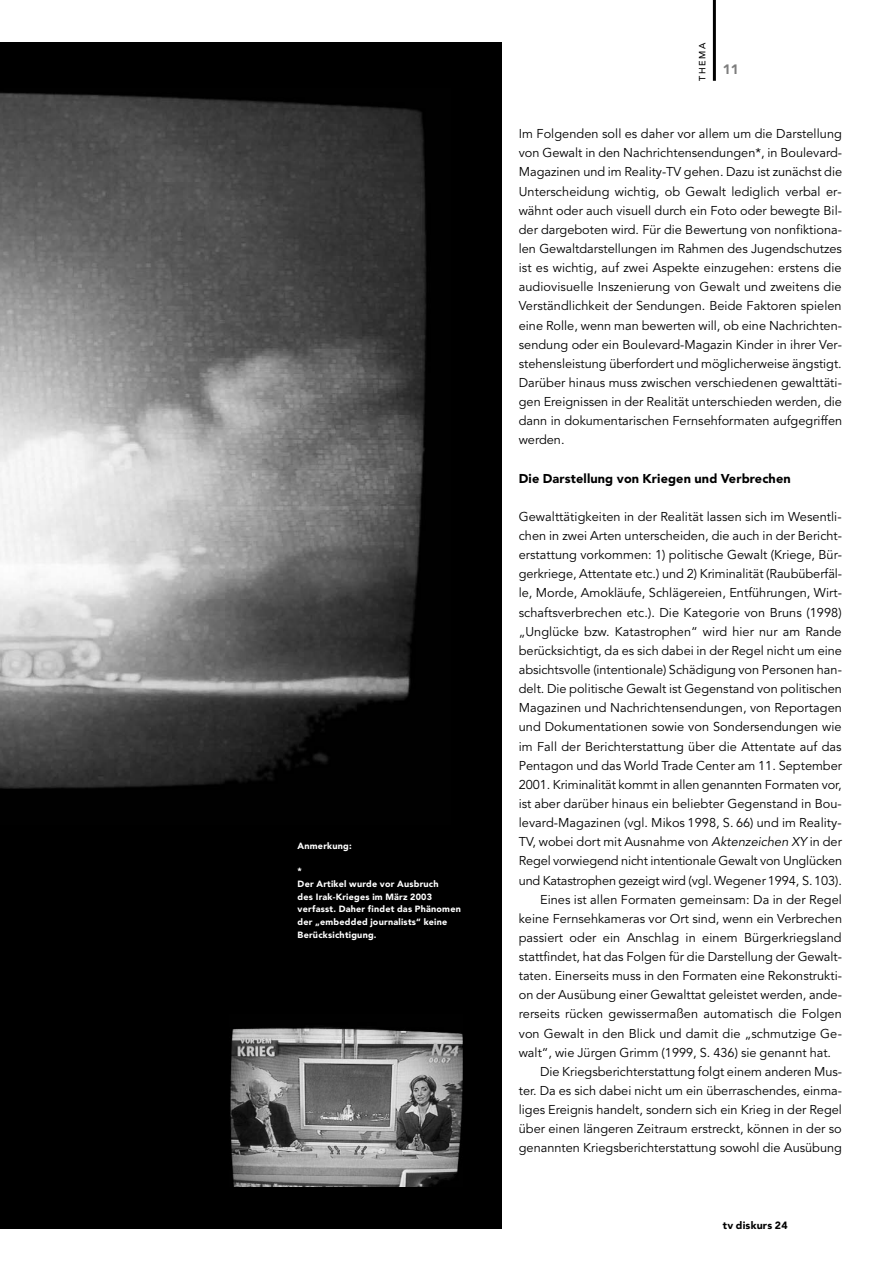
<style>
.page{position:relative;width:893px;height:1263px;background:#fff}
.page>*{position:absolute;margin:0;border:0;box-sizing:border-box;transform-origin:0 0}
.t1{font:900 13.5px "Avenir";color:#7c7c7c}
.t2{font:12.75px/19.2px "Avenir";color:#000;text-align:justify}
.t3{font:900 12.75px "Avenir";letter-spacing:.01em;color:#000}
.t4{font:900 10.5px "Avenir";letter-spacing:.02em;color:#000}
.t5{font:900 9px/12.8px "Avenir";letter-spacing:.025em;color:#fff}
.t6{font:500 9px "Avenir";letter-spacing:.165em;color:#000}
.s1{font-style:italic}
</style>
<div class="page">
<div style="left:0;top:43px;width:502px;height:1186px;background:#000"></div>
<img style="left:0;top:92px;width:426px;height:697px">
<hr style="left:713px;top:0;width:3px;height:81px;background:#000">
<img style="left:230px;top:1027px;width:232px;height:159px">
<p class="t5" style="left:298px;top:840px;width:56px">Anmerkung:</p>
<p class="t5" style="left:298px;top:865px;width:165px">*<br>Der Artikel wurde vor Ausbruch<br>des Irak-Krieges im März 2003 verfasst. Daher findet das Phänomen der „embedded journalists“ keine<br>Berücksichtigung.</p>
<p class="t6" style="left:699px;top:81px;width:39px;rotate:-90deg">THEMA</p>
<p class="t1" style="left:723px;top:64px;width:17px">11</p>
<p class="t2" style="left:519px;top:125px;width:325px">Im Folgenden soll es daher vor allem um die Darstellung von Gewalt in den Nachrichtensendungen*, in Boulevard-Magazinen und im Reality-TV gehen. Dazu ist zunächst die Unterscheidung wichtig, ob Gewalt lediglich verbal er&shy;wähnt oder auch visuell durch ein Foto oder bewegte Bil&shy;der dargeboten wird. Für die Bewertung von nonfiktiona&shy;len Gewaltdarstellungen im Rahmen des Jugendschutzes ist es wichtig, auf zwei Aspekte einzugehen: erstens die audiovisuelle Inszenierung von Gewalt und zweitens die Verständlichkeit der Sendungen. Beide Faktoren spielen eine Rolle, wenn man bewerten will, ob eine Nachrichten&shy;sendung oder ein Boulevard-Magazin Kinder in ihrer Ver&shy;stehensleistung überfordert und möglicherweise ängstigt.<br>Darüber hinaus muss zwischen verschiedenen gewalttäti&shy;gen Ereignissen in der Realität unterschieden werden, die dann in dokumentarischen Fernsehformaten aufgegriffen werden.</p>
<p class="t3" style="left:519px;top:473px;width:274px">Die Darstellung von Kriegen und Verbrechen</p>
<p class="t2" style="left:519px;top:508px;width:324px">Gewalttätigkeiten in der Realität lassen sich im Wesentli-</p>
<p class="t2" style="left:519px;top:527px;width:325px">chen in zwei Arten unterscheiden, die auch in der Bericht-</p>
<p class="t2" style="left:519px;top:546px;width:325px">erstattung vorkommen: 1) politische Gewalt (Kriege, Bür-</p>
<p class="t2" style="left:519px;top:565px;width:325px">gerkriege, Attentate etc.) und 2) Kriminalität (Raubüberfäl-</p>
<p class="t2" style="left:519px;top:584px;width:325px">le, Morde, Amokläufe, Schlägereien, Entführungen, Wirt-</p>
<p class="t2" style="left:519px;top:604px;width:324px">schaftsverbrechen etc.). Die Kategorie von Bruns (1998)</p>
<p class="t2" style="left:519px;top:623px;width:324px">„Unglücke bzw. Katastrophen“ wird hier nur am Rande</p>
<p class="t2" style="left:519px;top:642px;width:325px">berücksichtigt, da es sich dabei in der Regel nicht um eine</p>
<p class="t2" style="left:519px;top:661px;width:325px">absichtsvolle (intentionale) Schädigung von Personen han-</p>
<p class="t2" style="left:519px;top:680px;width:325px">delt. Die politische Gewalt ist Gegenstand von politischen</p>
<p class="t2" style="left:519px;top:699px;width:325px">Magazinen und Nachrichtensendungen, von Reportagen</p>
<p class="t2" style="left:519px;top:718px;width:324px">und Dokumentationen sowie von Sondersendungen wie</p>
<p class="t2" style="left:519px;top:738px;width:324px">im Fall der Berichterstattung über die Attentate auf das</p>
<p class="t2" style="left:519px;top:757px;width:325px">Pentagon und das World Trade Center am 11. September</p>
<p class="t2" style="left:519px;top:776px;width:325px">2001. Kriminalität kommt in allen genannten Formaten vor,</p>
<p class="t2" style="left:519px;top:795px;width:324px">ist aber darüber hinaus ein beliebter Gegenstand in Bou-</p>
<p class="t2" style="left:519px;top:814px;width:324px">levard-Magazinen (vgl. Mikos 1998, S. 66) und im Reality-</p>
<p class="t2" style="left:519px;top:833px;width:325px">TV, wobei dort mit Ausnahme von <span class="s1">Aktenzeichen XY</span> in der</p>
<p class="t2" style="left:519px;top:852px;width:325px">Regel vorwiegend nicht intentionale Gewalt von Unglücken</p>
<p class="t2" style="left:519px;top:871px;width:325px">und Katastrophen gezeigt wird (vgl. Wegener 1994, S.103).</p>
<p class="t2" style="left:540px;top:891px;width:303px">Eines ist allen Formaten gemeinsam: Da in der Regel</p>
<p class="t2" style="left:519px;top:910px;width:325px">keine Fernsehkameras vor Ort sind, wenn ein Verbrechen</p>
<p class="t2" style="left:519px;top:929px;width:324px">passiert oder ein Anschlag in einem Bürgerkriegsland</p>
<p class="t2" style="left:519px;top:948px;width:325px">stattfindet, hat das Folgen für die Darstellung der Gewalt-</p>
<p class="t2" style="left:519px;top:967px;width:325px">taten. Einerseits muss in den Formaten eine Rekonstrukti-</p>
<p class="t2" style="left:519px;top:986px;width:325px">on der Ausübung einer Gewalttat geleistet werden, ande-</p>
<p class="t2" style="left:519px;top:1005px;width:325px">rerseits rücken gewissermaßen automatisch die Folgen</p>
<p class="t2" style="left:519px;top:1025px;width:325px">von Gewalt in den Blick und damit die „schmutzige Ge-</p>
<p class="t2" style="left:519px;top:1044px;width:314px">walt“, wie Jürgen Grimm (1999, S. 436) sie genannt hat.</p>
<p class="t2" style="left:540px;top:1063px;width:304px">Die Kriegsberichterstattung folgt einem anderen Mus-</p>
<p class="t2" style="left:519px;top:1082px;width:325px">ter. Da es sich dabei nicht um ein überraschendes, einma-</p>
<p class="t2" style="left:519px;top:1101px;width:325px">liges Ereignis handelt, sondern sich ein Krieg in der Regel</p>
<p class="t2" style="left:519px;top:1120px;width:325px">über einen längeren Zeitraum erstreckt, können in der so</p>
<p class="t2" style="left:519px;top:1139px;width:325px">genannten Kriegsberichterstattung sowohl die Ausübung</p>
<p class="t4" style="left:723px;top:1221px;width:66px">tv diskurs 24</p>
</div>
